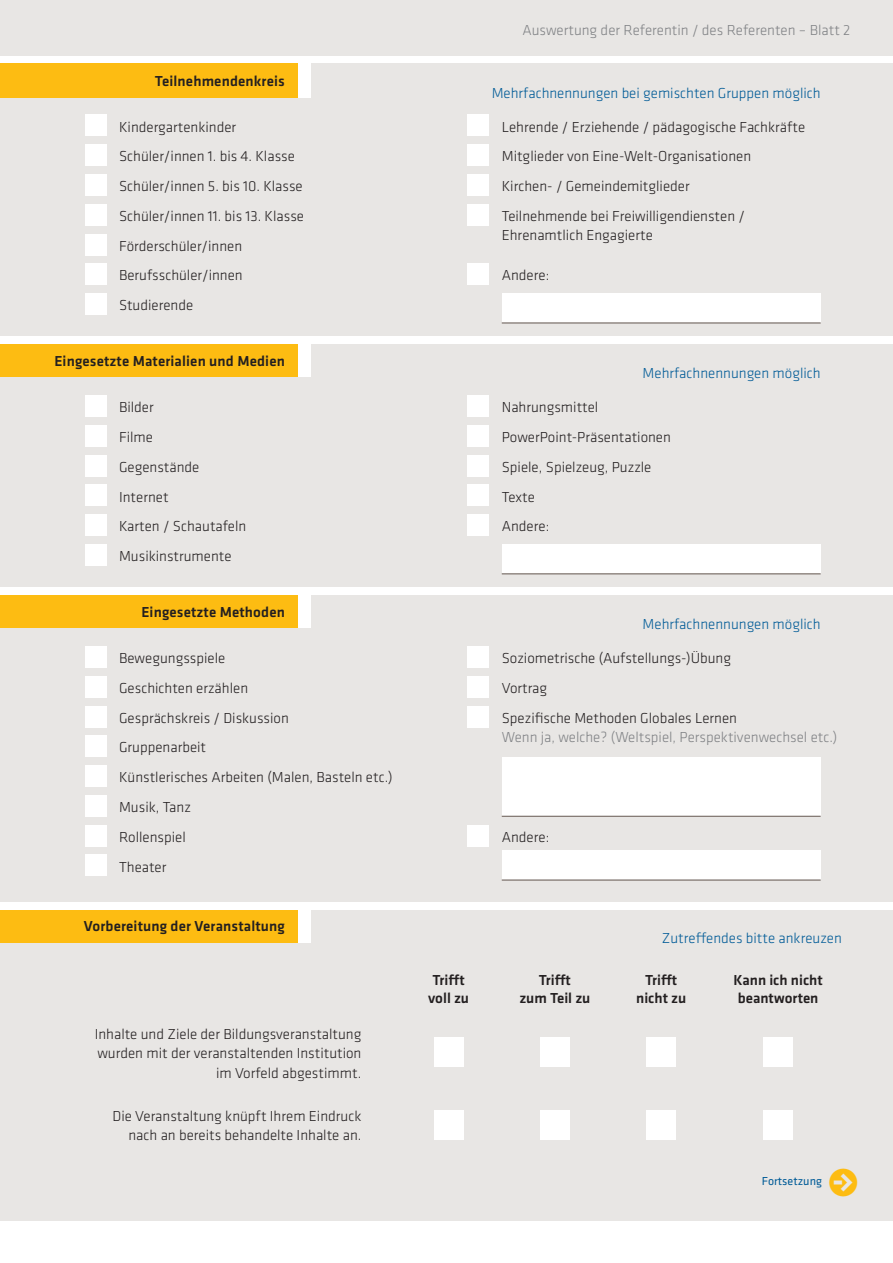
<style>
.page{position:relative;width:893px;height:1263px;background:#fff}
.page>*{position:absolute;margin:0;border:0;box-sizing:border-box;transform-origin:0 0}
.t1{font:700 40.5px "Klavika";color:#fdbc12}
.t2{font:300 15px/19.5px "Klavika";color:#231f20;text-align:right}
.t3{font:500 15px/18px "Klavika";letter-spacing:.01em;color:#231f20}
.t4{font:300 15px "Klavika";color:#005b97}
.t5{font:300 15px "Klavika";color:#808285}
.t6{font:12px "Klavika";color:#005b97}
</style>
<div class="page">
<div style="left:0;top:64px;width:893px;height:272px;background:#e8e6e4"></div>
<div style="left:0;top:344px;width:893px;height:243px;background:#e8e6e4"></div>
<div style="left:0;top:595px;width:893px;height:306px;background:#e8e6e4"></div>
<div style="left:0;top:0;width:893px;height:55px;background:#e8e6e4"></div>
<div style="left:0;top:64px;width:298px;height:34px;background:#fdbc12"></div>
<div style="left:0;top:344px;width:298px;height:33px;background:#fdbc12"></div>
<div style="left:0;top:595px;width:298px;height:33px;background:#fdbc12"></div>
<div style="left:298px;top:64px;width:12px;height:34px;background:#fff"></div>
<div style="left:298px;top:344px;width:12px;height:33px;background:#fff"></div>
<div style="left:298px;top:595px;width:12px;height:33px;background:#fff"></div>
<div style="left:0;top:910px;width:893px;height:310px;background:#e8e6e4"></div>
<div style="left:0;top:910px;width:298px;height:33px;background:#fdbc12"></div>
<div style="left:298px;top:910px;width:12px;height:33px;background:#fff"></div>
<div style="left:434px;top:1037px;width:29px;height:30px;background:#fff"></div>
<div style="left:434px;top:1110px;width:29px;height:30px;background:#fff"></div>
<div style="left:540px;top:1037px;width:30px;height:30px;background:#fff"></div>
<div style="left:540px;top:1110px;width:30px;height:30px;background:#fff"></div>
<div style="left:646px;top:1037px;width:30px;height:30px;background:#fff"></div>
<div style="left:646px;top:1110px;width:30px;height:30px;background:#fff"></div>
<div style="left:763px;top:1037px;width:30px;height:30px;background:#fff"></div>
<div style="left:763px;top:1110px;width:30px;height:30px;background:#fff"></div>
<div style="left:85px;top:115px;width:21px;height:21px;background:#fff"></div>
<div style="left:85px;top:395px;width:21px;height:22px;background:#fff"></div>
<div style="left:85px;top:646px;width:21px;height:22px;background:#fff"></div>
<div style="left:85px;top:145px;width:21px;height:21px;background:#fff"></div>
<div style="left:85px;top:425px;width:21px;height:21px;background:#fff"></div>
<div style="left:85px;top:676px;width:21px;height:21px;background:#fff"></div>
<div style="left:85px;top:174px;width:21px;height:22px;background:#fff"></div>
<div style="left:85px;top:455px;width:21px;height:21px;background:#fff"></div>
<div style="left:85px;top:706px;width:21px;height:21px;background:#fff"></div>
<div style="left:85px;top:204px;width:21px;height:21px;background:#fff"></div>
<div style="left:85px;top:485px;width:21px;height:21px;background:#fff"></div>
<div style="left:85px;top:736px;width:21px;height:21px;background:#fff"></div>
<div style="left:85px;top:234px;width:21px;height:21px;background:#fff"></div>
<div style="left:85px;top:514px;width:21px;height:22px;background:#fff"></div>
<div style="left:85px;top:765px;width:21px;height:22px;background:#fff"></div>
<div style="left:468px;top:115px;width:21px;height:21px;background:#fff"></div>
<div style="left:468px;top:395px;width:21px;height:22px;background:#fff"></div>
<div style="left:468px;top:646px;width:21px;height:22px;background:#fff"></div>
<div style="left:85px;top:264px;width:21px;height:21px;background:#fff"></div>
<div style="left:85px;top:544px;width:21px;height:22px;background:#fff"></div>
<div style="left:85px;top:795px;width:21px;height:21px;background:#fff"></div>
<div style="left:468px;top:145px;width:21px;height:21px;background:#fff"></div>
<div style="left:468px;top:425px;width:21px;height:21px;background:#fff"></div>
<div style="left:85px;top:855px;width:21px;height:21px;background:#fff"></div>
<div style="left:85px;top:293px;width:21px;height:22px;background:#fff"></div>
<div style="left:85px;top:825px;width:21px;height:21px;background:#fff"></div>
<div style="left:468px;top:174px;width:21px;height:22px;background:#fff"></div>
<div style="left:468px;top:455px;width:21px;height:21px;background:#fff"></div>
<div style="left:468px;top:676px;width:21px;height:21px;background:#fff"></div>
<div style="left:468px;top:204px;width:21px;height:21px;background:#fff"></div>
<div style="left:468px;top:485px;width:21px;height:21px;background:#fff"></div>
<div style="left:468px;top:706px;width:21px;height:21px;background:#fff"></div>
<div style="left:468px;top:264px;width:21px;height:21px;background:#fff"></div>
<div style="left:468px;top:514px;width:21px;height:22px;background:#fff"></div>
<div style="left:468px;top:825px;width:21px;height:21px;background:#fff"></div>
<div style="left:502px;top:293px;width:319px;height:30px;background:#fff"></div>
<div style="left:502px;top:544px;width:319px;height:30px;background:#fff"></div>
<div style="left:502px;top:850px;width:319px;height:30px;background:#fff"></div>
<div style="left:502px;top:757px;width:319px;height:59px;background:#fff"></div>
<hr style="left:502px;top:323px;width:319px;height:1px;background:#60534c">
<hr style="left:502px;top:574px;width:319px;height:1px;background:#60534c">
<hr style="left:502px;top:880px;width:319px;height:1px;background:#60534c">
<hr style="left:502px;top:816px;width:319px;height:1px;background:#60534c">
<p class="t3" style="left:155px;top:72px;width:131px">Teilnehmendenkreis</p>
<p class="t2" style="left:119px;top:117px;width:119px">Kindergartenkinder</p>
<p class="t2" style="left:119px;top:146px;width:177px">Schüler/innen 1. bis 4. Klasse</p>
<p class="t2" style="left:119px;top:176px;width:185px">Schüler/innen 5. bis 10. Klasse</p>
<p class="t2" style="left:119px;top:206px;width:186px">Schüler/innen 11. bis 13. Klasse</p>
<p class="t2" style="left:119px;top:236px;width:125px">Förderschüler/innen</p>
<p class="t2" style="left:119px;top:266px;width:125px">Berufsschüler/innen</p>
<p class="t2" style="left:119px;top:295px;width:76px">Studierende</p>
<p class="t3" style="left:54px;top:351px;width:232px">Eingesetzte Materialien und Medien</p>
<p class="t2" style="left:119px;top:397px;width:36px">Bilder</p>
<p class="t2" style="left:119px;top:427px;width:35px">Filme</p>
<p class="t2" style="left:119px;top:457px;width:82px">Gegenstände</p>
<p class="t2" style="left:119px;top:487px;width:51px">Internet</p>
<p class="t2" style="left:119px;top:516px;width:129px">Karten / Schautafeln</p>
<p class="t2" style="left:119px;top:546px;width:114px">Musikinstrumente</p>
<p class="t3" style="left:141px;top:602px;width:145px">Eingesetzte Methoden</p>
<p class="t2" style="left:119px;top:648px;width:108px">Bewegungsspiele</p>
<p class="t2" style="left:119px;top:678px;width:131px">Geschichten erzählen</p>
<p class="t2" style="left:119px;top:708px;width:171px">Gesprächskreis / Diskussion</p>
<p class="t2" style="left:119px;top:737px;width:89px">Gruppenarbeit</p>
<p class="t2" style="left:119px;top:767px;width:275px">Künstlerisches Arbeiten (Malen, Basteln etc.)</p>
<p class="t2" style="left:119px;top:797px;width:73px">Musik, Tanz</p>
<p class="t2" style="left:119px;top:827px;width:68px">Rollenspiel</p>
<p class="t2" style="left:119px;top:857px;width:49px">Theater</p>
<p class="t3" style="left:84px;top:917px;width:203px">Vorbereitung der Veranstaltung</p>
<p class="t2" style="left:95px;top:1024px;width:268px">Inhalte und Ziele der Bildungsveranstaltung wurden mit der veranstaltenden Institution im Vorfeld abgestimmt.</p>
<p class="t2" style="left:113px;top:1106px;width:250px">Die Veranstaltung knüpft Ihrem Eindruck nach an bereits behandelte Inhalte an.</p>
<p class="t5" style="left:522px;top:21px;width:330px">Auswertung der Referentin / des Referenten – Blatt 2</p>
<p class="t4" style="left:492px;top:84px;width:331px">Mehrfachnennungen bei gemischten Gruppen möglich</p>
<p class="t2" style="left:502px;top:117px;width:305px">Lehrende / Erziehende / pädagogische Fachkräfte</p>
<p class="t2" style="left:502px;top:146px;width:251px">Mitglieder von Eine-Welt-Organisationen</p>
<p class="t2" style="left:502px;top:176px;width:189px">Kirchen- / Gemeindemitglieder</p>
<p class="t2" style="left:502px;top:206px;width:245px;text-align:left">Teilnehmende bei Freiwilligendiensten /<br>Ehrenamtlich Engagierte</p>
<p class="t2" style="left:502px;top:266px;width:49px">Andere:</p>
<p class="t2" style="left:502px;top:397px;width:98px">Nahrungsmittel</p>
<p class="t4" style="left:643px;top:364px;width:180px">Mehrfachnennungen möglich</p>
<p class="t2" style="left:502px;top:427px;width:171px">PowerPoint-Präsentationen</p>
<p class="t2" style="left:502px;top:457px;width:151px">Spiele, Spielzeug, Puzzle</p>
<p class="t2" style="left:502px;top:487px;width:35px">Texte</p>
<p class="t2" style="left:502px;top:516px;width:49px">Andere:</p>
<p class="t4" style="left:643px;top:615px;width:180px">Mehrfachnennungen möglich</p>
<p class="t2" style="left:502px;top:648px;width:231px">Soziometrische (Aufstellungs-)Übung</p>
<p class="t2" style="left:502px;top:678px;width:47px">Vortrag</p>
<p class="t2" style="left:502px;top:708px;width:237px">Spezifische Methoden Globales Lernen</p>
<p class="t5" style="left:502px;top:728px;width:337px">Wenn ja, welche? (Weltspiel, Perspektivenwechsel etc.)</p>
<p class="t2" style="left:502px;top:827px;width:49px">Andere:</p>
<p class="t3" style="left:428px;top:971px;width:43px">Trifft voll zu</p>
<p class="t3" style="left:519px;top:971px;width:73px;text-align:center">Trifft<br>zum Teil zu</p>
<p class="t4" style="left:662px;top:929px;width:182px">Zutreffendes bitte ankreuzen</p>
<p class="t3" style="left:636px;top:971px;width:52px;text-align:center">Trifft nicht zu</p>
<p class="t3" style="left:734px;top:971px;width:91px">Kann ich nicht beantworten</p>
<p class="t6" style="left:762px;top:1173px;width:62px">Fortsetzung</p>
<h1 class="t1" style="left:828px;top:1153px;width:33px">•</h1>
</div>
